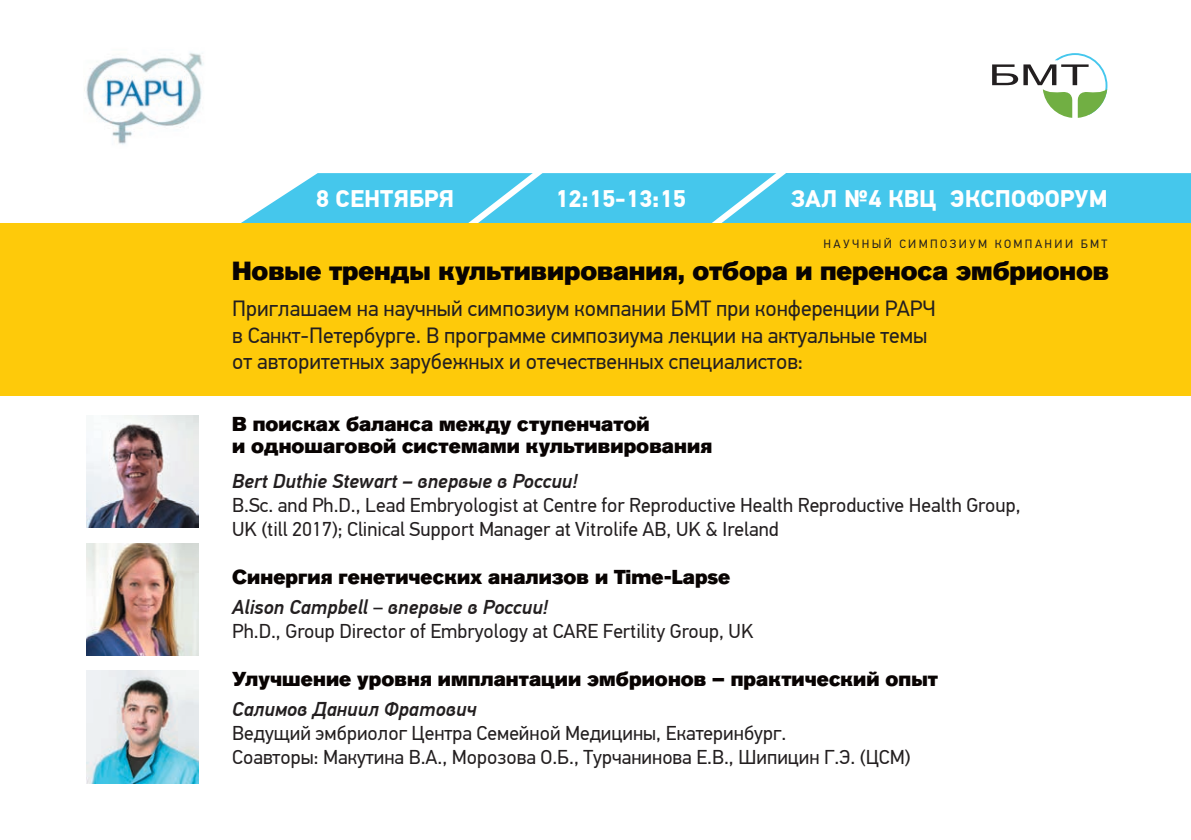
<style>
.page{position:relative;width:1191px;height:840px;background:#fff}
.page>*{position:absolute;margin:0;border:0;box-sizing:border-box;transform-origin:0 0}
.Артикул{font:26px "Akzidenz Grotesk Pro Super";letter-spacing:-.005em;color:#080302}
.t1{font:700 24px "PF Din Text Pro";color:#fff}
.t2{font:22px "PF Din Text Pro";color:#231f20}
.t3{font:20px/24px "PF Din Text Pro";color:#231f20}
.Артикул-2{font:20px "Akzidenz Grotesk Pro Super";letter-spacing:.005em;color:#080302}
.t4{font:italic 500 20px "PF Din Text Pro";color:#231f20}
.t5{font:12px "PF Din Text Pro";letter-spacing:.2em;color:#231f20}
.s1{font-weight:400;font-style:normal}
</style>
<div class="page">
<img style="left:86px;top:543px;width:113px;height:112px">
<img style="left:86px;top:415px;width:113px;height:113px">
<img style="left:86px;top:670px;width:113px;height:113px">
<svg style="left:992px;top:53px;width:115px;height:65px"></svg>
<svg style="left:240px;top:173px;width:950px;height:51px;background:#54cae8"></svg>
<div style="left:0;top:224px;width:1190px;height:172px;background:#feca0a"></div>
<img style="left:84px;top:52px;width:120px;height:93px">
<p class="t1" style="left:316px;top:185px;width:140px">8 СЕНТЯБРЯ</p>
<p class="t1" style="left:555px;top:185px;width:132px">12:15-13:15</p>
<p class="t1" style="left:791px;top:185px;width:318px">ЗАЛ №4 КВЦ ЭКСПОФОРУМ</p>
<p class="t5" style="left:823px;top:237px;width:285px">НАУЧНЫЙ СИМПОЗИУМ КОМПАНИИ БМТ</p>
<p class="Артикул" style="left:232px;top:254px;width:878px">Новые тренды культивирования, отбора и переноса эмбрионов</p>
<p class="t2" style="left:232px;top:296px;width:705px">Приглашаем на научный симпозиум компании БМТ при конференции РАРЧ</p>
<p class="t2" style="left:232px;top:322px;width:696px">в Санкт-Петербурге. В программе симпозиума лекции на актуальные темы</p>
<p class="t2" style="left:232px;top:348px;width:572px">от авторитетных зарубежных и отечественных специалистов:</p>
<p class="Артикул-2" style="left:232px;top:410px;width:419px">В поисках баланса между ступенчатой</p>
<p class="Артикул-2" style="left:232px;top:432px;width:481px">и одношаговой системами культивирования</p>
<p class="t4" style="left:232px;top:468px;width:347px">Bert Duthie Stewart – впервые в России!</p>
<p class="t3" style="left:232px;top:493px;width:790px">B.Sc. and Ph.D., Lead Embryologist at Centre for Reproductive Health Reproductive Health Group,<br>UK (till 2017); Clinical Support Manager at Vitrolife AB, UK &amp; Ireland</p>
<p class="Артикул-2" style="left:232px;top:563px;width:499px">Синергия генетических анализов и Time-Lapse</p>
<p class="t4" style="left:232px;top:595px;width:317px">Alison Campbell <span class="s1">–</span> впервые в России!</p>
<p class="t3" style="left:232px;top:619px;width:522px">Ph.D., Group Director of Embryology at CARE Fertility Group, UK</p>
<p class="Артикул-2" style="left:232px;top:665px;width:707px">Улучшение уровня имплантации эмбрионов – практический опыт</p>
<p class="t4" style="left:232px;top:697px;width:245px">Салимов Даниил Фратович</p>
<p class="t3" style="left:232px;top:721px;width:555px">Ведущий эмбриолог Центра Семейной Медицины, Екатеринбург.</p>
<p class="t3" style="left:232px;top:745px;width:680px">Соавторы: Макутина В.А., Морозова О.Б., Турчанинова Е.В., Шипицин Г.Э. (ЦСМ)</p>
</div>
